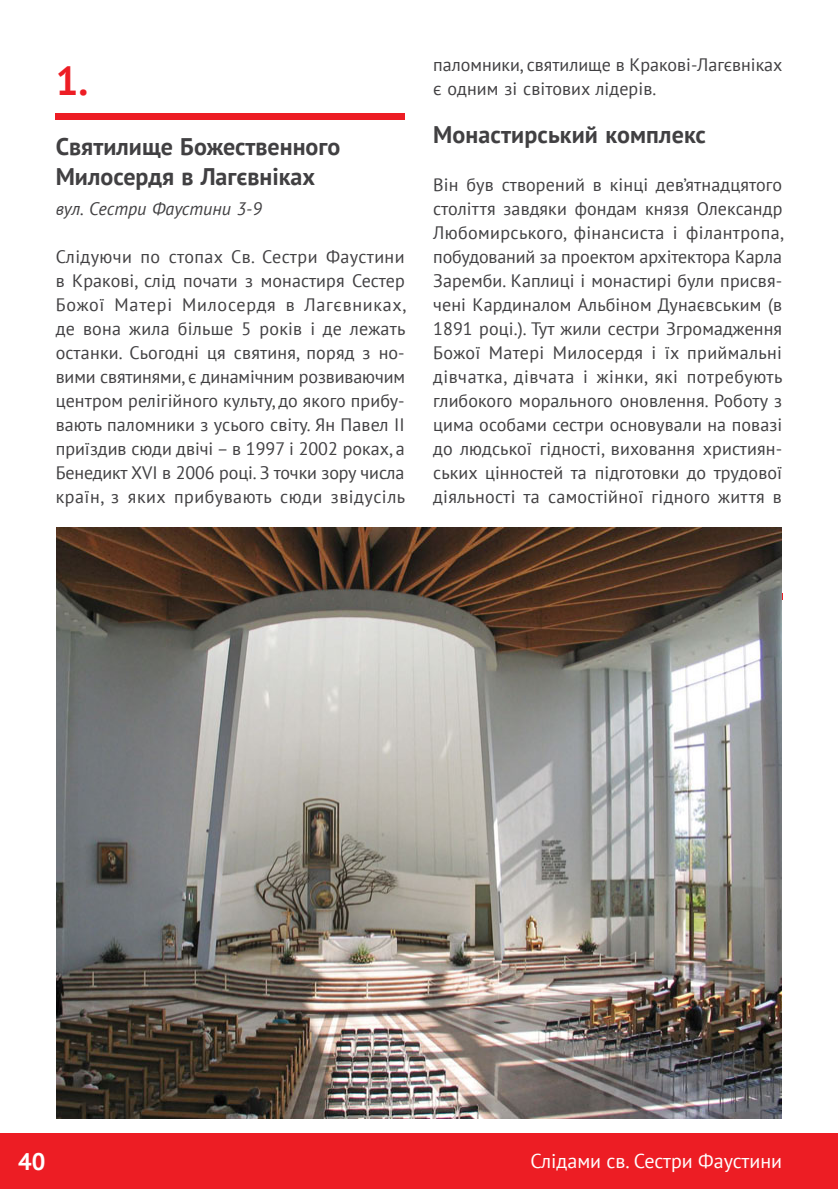
<style>
.page{position:relative;width:838px;height:1189px;background:#fff}
.page>*{position:absolute;margin:0;border:0;box-sizing:border-box;transform-origin:0 0}
.PUNKT_GŁÓWNY{font:700 40px "PT Sans";color:#ed1d24}
.PUNKT_GŁÓWNY-2{font:700 24px/30px "PT Sans";color:#414042}
.t1{font:700 24px "PT Sans";color:#fff}
.t2{font:20px "PT Sans";color:#fff}
.t3{font:18px/24px "PT Sans";letter-spacing:.005em;color:#414042;text-align:justify}
.t4{font:italic 18px "PT Sans";color:#414042}
</style>
<div class="page">
<div style="left:0;top:1133px;width:837px;height:56px;background:#ed1d24"></div>
<div style="left:56px;top:113px;width:348px;height:6px;background:#ed1d24"></div>
<img style="left:56px;top:527px;width:725px;height:591px">
<p class="PUNKT_GŁÓWNY" style="left:56px;top:54px;width:34px">1.</p>
<p class="PUNKT_GŁÓWNY-2" style="left:56px;top:131px;width:286px">Святилище Божественного<br>Милосердя в Лагєвніках</p>
<p class="t4" style="left:56px;top:197px;width:207px">вул. Сестри Фаустини 3-9</p>
<p class="t3" style="left:56px;top:244px;width:351px">Слідуючи по стопах Св. Сестри Фаустини в Кракові, слід почати з монастиря Сестер Божої Матері Милосердя в Лагєвниках, де вона жила більше 5 років і де лежать останки. Сьогодні ця святиня, поряд з но&shy;вими святинями, є динамічним розвиваючим центром релігійного культу, до якого прибу&shy;вають паломники з усього світу. Ян Павел II приїздив сюди двічі – в 1997 і 2002 роках, а Бенедикт XVI в 2006 році. З точки зору числа країн, з яких прибувають сюди звідусіль</p>
<p class="t3" style="left:433px;top:52px;width:350px">паломники, святилище в Кракові-Лагєвніках є одним зі світових лідерів.</p>
<p class="PUNKT_GŁÓWNY-2" style="left:433px;top:119px;width:274px">Монастирський комплекс</p>
<p class="t3" style="left:433px;top:172px;width:351px">Він був створений в кінці дев’ятнадцятого століття завдяки фондам князя Олександр Любомирського, фінансиста і філантропа, побудований за проектом архітектора Карла Заремби. Каплиці і монастирі були присвя&shy;чені Кардиналом Альбіном Дунаєвським (в 1891 році.). Тут жили сестри Згромадження Божої Матері Милосердя і їх приймальні дівчатка, дівчата і жінки, які потребують глибокого морального оновлення. Роботу з цима особами сестри основували на повазі до людської гідності, виховання християн&shy;ських цінностей та підготовки до трудової діяльності та самостійної гідного життя в</p>
<p class="t1" style="left:18px;top:1145px;width:29px">40</p>
<p class="t2" style="left:530px;top:1148px;width:253px">Слідами св. Сестри Фаустини</p>
</div>
